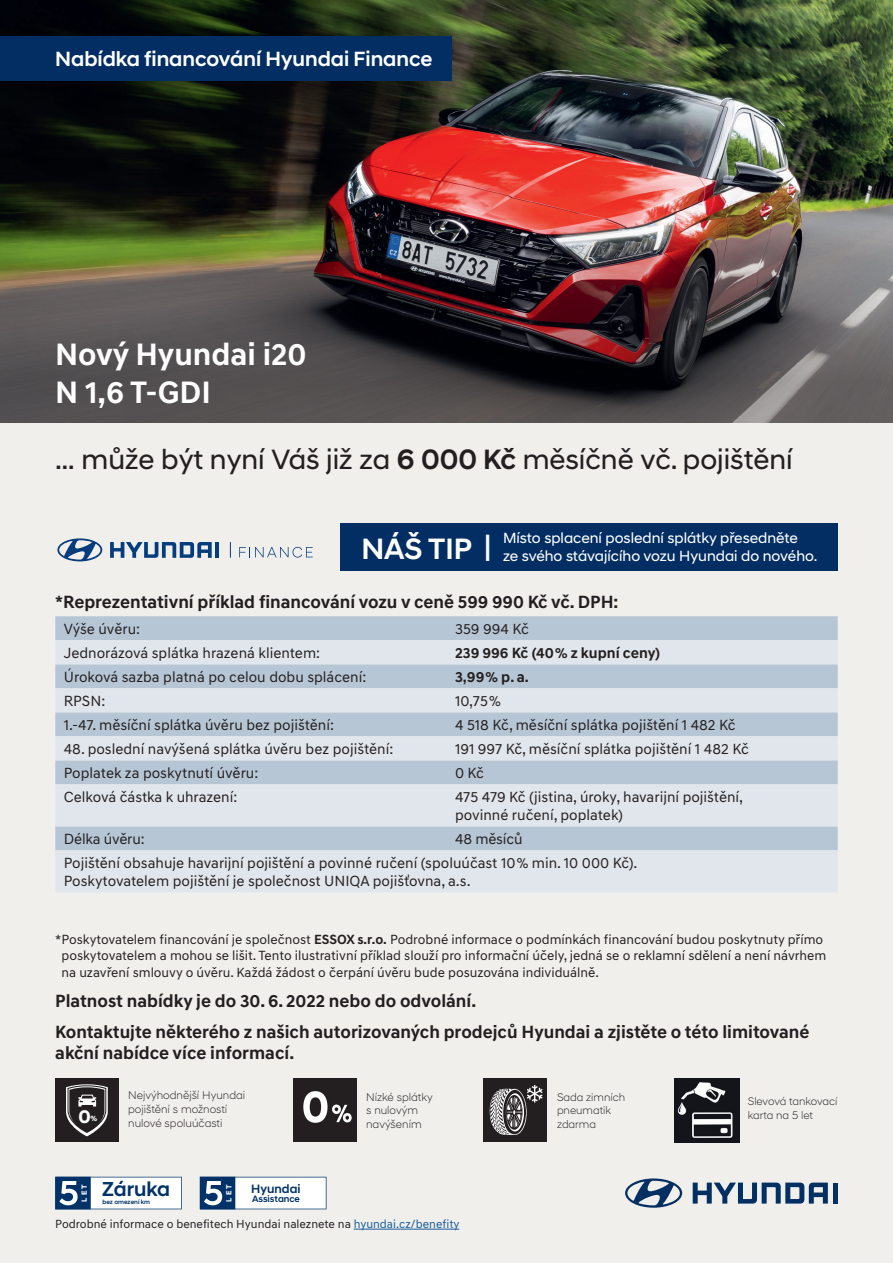
<style>
.page{position:relative;width:893px;height:1263px;background:#f0efec}
.page>*{position:absolute;margin:0;border:0;box-sizing:border-box;transform-origin:0 0}
.t1{font:700 31.5px/37.8px "Hyundai Sans Text";color:#fff}
.t2{font:28.5px "Hyundai Sans Head";color:#231f20}
.t3{font:500 21px "Hyundai Sans Head";color:#fff}
.t4{font:500 20.55px "Hyundai Sans Head";color:#013368}
.t5{font:700 18.6px "Hyundai Sans Head";color:#fff}
.t6{font:700 18px/30.2px "Hyundai Sans Text";color:#231f20}
.t7{font:15px/18px "Hyundai Sans Text";color:#231f20}
.t8{font:15px/18px "Hyundai Sans Head";color:#fff}
.t9{font:700 15px "Hyundai Sans Text";color:#231f20}
.t10{font:13.5px/16.2px "Hyundai Sans Text";color:#231f20}
.t11{font:500 12.3px "Hyundai Sans Head";color:#013368}
.t12{font:12px "Hyundai Sans Text";color:#231f20}
.t13{font:300 11.4px/13.6px "Hyundai Sans Head";color:#231f20}
.t14{font:300 11.25px/13.4px "Hyundai Sans Head";color:#231f20}
.t15{font:500 9.45px "Hyundai Sans Head";color:#013368}
.t16{font:700 7.65px "Hyundai Sans Head";color:#fff}
.t17{font:500 6.3px "Hyundai Sans Head";color:#013368}
.s1{font-weight:500}
.s2{font-weight:500;font-size:30px}
.s3{font-weight:700}
.s4{color:#175d9e}
</style>
<div class="page">
<svg style="left:693px;top:1182px;width:135px;height:21px"></svg>
<div style="left:833px;top:1182px;width:5px;height:21px;background:#032f63"></div>
<svg style="left:625px;top:1178px;width:57px;height:30px"></svg>
<hr style="left:354px;top:1229px;width:105px;height:1px;background:#175d9e">
<svg style="left:55px;top:1177px;width:127px;height:32px;background:#bfccd9"></svg>
<svg style="left:200px;top:1177px;width:126px;height:32px;background:#c1cdda"></svg>
<div style="left:293px;top:1078px;width:64px;height:64px;background:#231f20"></div>
<svg style="left:303px;top:1091px;width:49px;height:32px"></svg>
<div style="left:483px;top:1078px;width:64px;height:64px;background:#231f20"></div>
<svg style="left:489px;top:1085px;width:54px;height:50px"></svg>
<div style="left:55px;top:1078px;width:64px;height:64px;background:#231f20"></div>
<svg style="left:66px;top:1084px;width:42px;height:52px"></svg>
<svg style="left:57px;top:538px;width:45px;height:23px"></svg>
<svg style="left:110px;top:542px;width:102px;height:16px"></svg>
<hr style="left:215px;top:542px;width:4px;height:16px;background:#053c7d">
<svg style="left:230px;top:542px;width:1px;height:16px"></svg>
<svg style="left:239px;top:547px;width:74px;height:10px"></svg>
<img style="left:675px;top:1078px;width:64px;height:64px">
<div style="left:340px;top:523px;width:498px;height:48px;background:#022e63"></div>
<img style="left:0;top:0;width:893px;height:172px">
<img style="left:0;top:172px;width:893px;height:250px">
<div style="left:0;top:36px;width:452px;height:45px;background:#022e63"></div>
<div style="left:55px;top:616px;width:783px;height:24px;background:#b7c6d5"></div>
<svg style="left:55px;top:640px;width:783px;height:252px;fill:#e1e6ec"></svg>
<h3 class="t3" style="left:55px;top:47px;width:379px">Nabídka financování Hyundai Finance</h3>
<h1 class="t1" style="left:55px;top:336px;width:253px">Nový Hyundai i20<br>N 1,6 T-GDI</h1>
<h2 class="t2" style="left:55px;top:442px;width:739px">… může být nyní Váš již za <span class="s1">6 000 Kč</span> měsíčně vč. pojištění</h2>
<p class="t8" style="left:503px;top:529px;width:316px;text-indent:-142px"><span class="s2">NÁŠ TIP |</span> Místo splacení poslední splátky přesedněte<br>ze svého stávajícího vozu Hyundai do nového.</p>
<p class="t6" style="left:55px;top:587px;width:565px">*Reprezentativní příklad financování vozu v ceně 599 990 Kč vč. DPH:</p>
<p class="t7" style="left:64px;top:620px;width:78px">Výše úvěru:</p>
<p class="t7" style="left:455px;top:620px;width:75px">359 994 Kč</p>
<p class="t7" style="left:64px;top:644px;width:258px">Jednorázová splátka hrazená klientem:</p>
<p class="t9" style="left:455px;top:643px;width:207px">239 996 Kč (40 % z kupní ceny)</p>
<p class="t7" style="left:64px;top:668px;width:304px">Úroková sazba platná po celou dobu splácení:</p>
<p class="t9" style="left:455px;top:667px;width:75px">3,99 % p. a.</p>
<p class="t7" style="left:64px;top:692px;width:43px">RPSN:</p>
<p class="t7" style="left:455px;top:692px;width:47px">10,75 %</p>
<p class="t7" style="left:64px;top:716px;width:272px">1.-47. měsíční splátka úvěru bez pojištění:</p>
<p class="t7" style="left:455px;top:716px;width:282px">4 518 Kč, měsíční splátka pojištění 1 482 Kč</p>
<p class="t7" style="left:64px;top:740px;width:331px">48. poslední navýšená splátka úvěru bez pojištění:</p>
<p class="t7" style="left:455px;top:740px;width:295px">191 997 Kč, měsíční splátka pojištění 1 482 Kč</p>
<p class="t7" style="left:64px;top:764px;width:196px">Poplatek za poskytnutí úvěru:</p>
<p class="t7" style="left:455px;top:764px;width:31px">0 Kč</p>
<p class="t7" style="left:64px;top:788px;width:175px">Celková částka k uhrazení:</p>
<p class="t7" style="left:455px;top:788px;width:290px">475 479 Kč (jistina, úroky, havarijní pojištění, povinné ručení, poplatek)</p>
<p class="t7" style="left:64px;top:830px;width:82px">Délka úvěru:</p>
<p class="t7" style="left:64px;top:827px;width:575px;line-height:24px;text-indent:391px">48 měsíců<br>Pojištění obsahuje havarijní pojištění a povinné ručení (spoluúčast 10 % min. 10 000 Kč).</p>
<p class="t7" style="left:64px;top:872px;width:408px">Poskytovatelem pojištění je společnost UNIQA pojišťovna, a.s.</p>
<p class="t10" style="left:61px;top:931px;width:766px;text-indent:-6px">*Poskytovatelem financování je společnost <span class="s3">ESSOX s.r.o.</span> Podrobné informace o podmínkách financování budou poskytnuty přímo poskytovatelem a mohou se lišit. Tento ilustrativní příklad slouží pro informační účely, jedná se o reklamní sdělení a není návrhem na uzavření smlouvy o úvěru. Každá žádost o čerpání úvěru bude posuzována individuálně.</p>
<p class="t6" style="left:55px;top:986px;width:756px">Platnost nabídky je do 30. 6. 2022 nebo do odvolání.<br>Kontaktujte některého z našich autorizovaných prodejců Hyundai a zjistěte o této limitované</p>
<p class="t6" style="left:55px;top:1038px;width:240px">akční nabídce více informací.</p>
<p class="t5" style="left:78px;top:1105px;width:14px">0</p>
<p class="t16" style="left:90px;top:1113px;width:8px">%</p>
<p class="t13" style="left:128px;top:1088px;width:119px">Nejvýhodnější Hyundai pojištění s možností</p>
<p class="t13" style="left:128px;top:1116px;width:96px">nulové spoluúčasti</p>
<p class="t16" style="left:80px;top:1202px;width:19px;rotate:-90deg">L E T</p>
<h3 class="t4" style="left:102px;top:1177px;width:69px">Záruka</h3>
<p class="t17" style="left:102px;top:1198px;width:49px">bez omezení km</p>
<p class="t16" style="left:224px;top:1202px;width:19px;rotate:-90deg">LET</p>
<p class="t11" style="left:251px;top:1181px;width:51px">Hyundai</p>
<p class="t15" style="left:252px;top:1193px;width:49px">Assistance</p>
<p class="t13" style="left:366px;top:1090px;width:68px">Nízké splátky s nulovým navýšením</p>
<p class="t14" style="left:557px;top:1090px;width:70px">Sada zimních pneumatik zdarma</p>
<p class="t12" style="left:55px;top:1217px;width:406px">Podrobné informace o benefitech Hyundai naleznete na <span class="s4">hyundai.cz/benefity</span></p>
<p class="t14" style="left:748px;top:1095px;width:91px">Slevová tankovací karta na 5 let</p>
</div>
